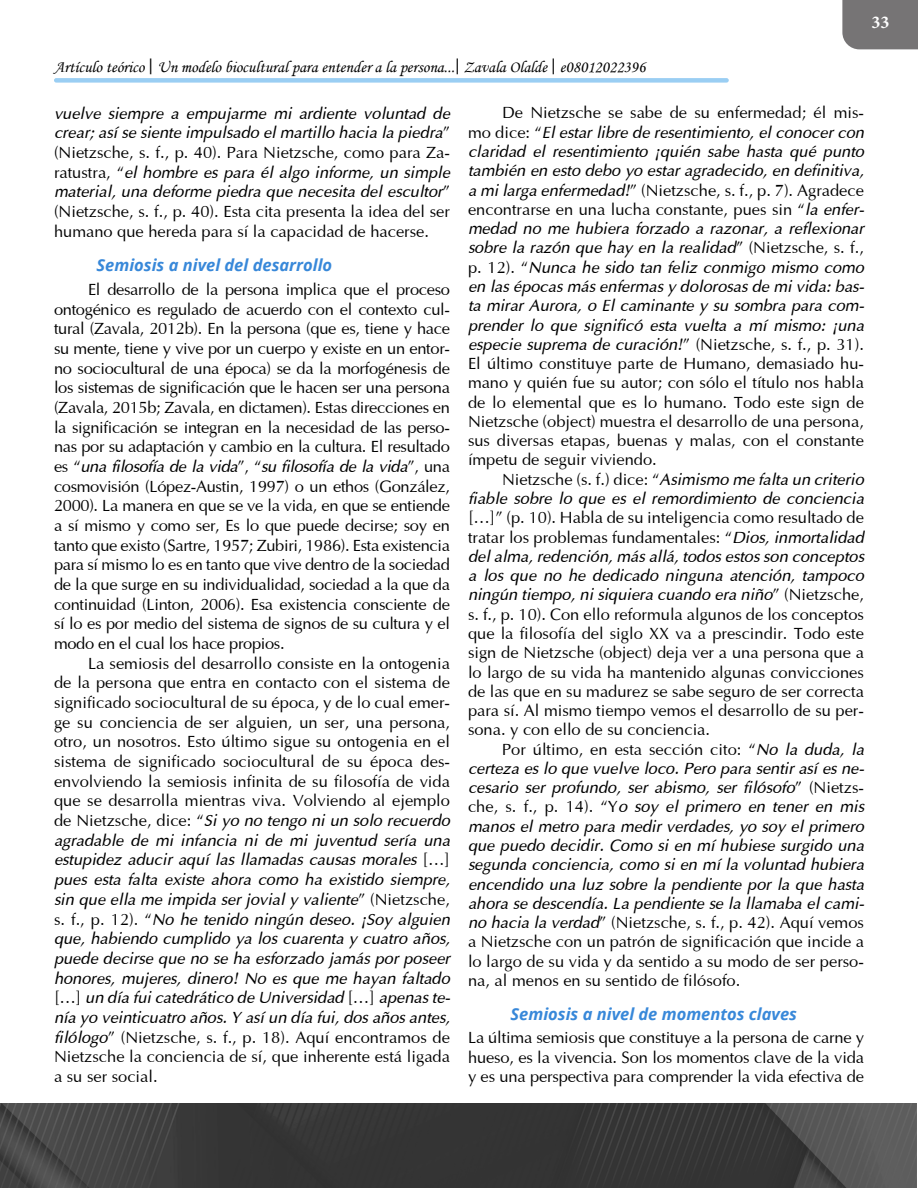
<style>
.page{position:relative;width:918px;height:1188px;background:#fff}
.page>*{position:absolute;margin:0;border:0;box-sizing:border-box;transform-origin:0 0}
.t1{font:700 18px "Minion Pro";color:#fff}
.t2{font:16.5px/19.6px "Optima";letter-spacing:-.005em;color:#000;text-align:justify}
.t3{font:italic 16.5px/19.4px "Optima";color:#000;text-align:justify}
.t4{font:16.5px "Monotype Corsiva";color:#000}
.Nivel3{font:italic 700 16.5px "Open Sans";color:#3888d9}
.s1{font-family:"Soberana Sans";font-size:15px}
.s2{font-style:normal}
.s3{font-style:italic}
</style>
<div class="page">
<div style="left:54px;top:78px;width:675px;height:5px;background:#9acef3;border-radius:2px"></div>
<img style="left:0;top:1103px;width:917px;height:85px">
<div style="left:842px;top:0;width:76px;height:49px;background:#767475"></div>
<p class="t4" style="left:54px;top:57px;width:593px">Artículo teórico <span class="s1">|</span> Un modelo biocultural para entender a la persona...<span class="s1">|</span> Zavala Olalde <span class="s1">|</span> e08012022396</p>
<p class="t1" style="left:872px;top:10px;width:19px">33</p>
<p class="t3" style="left:54px;top:103px;width:398px">vuelve siempre a empujarme mi ardiente voluntad de crear; así se siente impulsado el martillo hacia la piedra<span class="s2">” (Nietzsche, s. f., p. 40). Para Nietzsche, como para Za&shy;ratustra, “</span>el hombre es para él algo informe, un simple material, una deforme piedra que necesita del escultor<span class="s2">” (Nietzsche, s. f., p. 40). Esta cita presenta la idea del ser humano que hereda para sí la capacidad de hacerse.</span></p>
<p class="Nivel3" style="left:97px;top:253px;width:237px">Semiosis a nivel del desarrollo</p>
<p class="t2" style="left:54px;top:278px;width:398px;text-indent:34px">El desarrollo de la persona implica que el proceso ontogénico es regulado de acuerdo con el contexto cul&shy;tural (Zavala, 2012b). En la persona (que es, tiene y hace su mente, tiene y vive por un cuerpo y existe en un entor&shy;no sociocultural de una época) se da la morfogénesis de los sistemas de significación que le hacen ser una persona (Zavala, 2015b; Zavala, en dictamen). Estas direcciones en la significación se integran en la necesidad de las perso&shy;nas por su adaptación y cambio en la cultura. El resultado es “<span class="s3">una filosofía de la vida</span>”, “<span class="s3">su filosofía de la vida</span>”, una cosmovisión (López-Austin, 1997) o un ethos (González, 2000). La manera en que se ve la vida, en que se entiende a sí mismo y como ser, Es lo que puede decirse; soy en tanto que existo (Sartre, 1957; Zubiri, 1986). Esta existencia para sí mismo lo es en tanto que vive dentro de la sociedad de la que surge en su individualidad, sociedad a la que da continuidad (Linton, 2006). Esa existencia consciente de sí lo es por medio del sistema de signos de su cultura y el modo en el cual los hace propios.</p>
<p class="t2" style="left:54px;top:652px;width:398px;text-indent:34px">La semiosis del desarrollo consiste en la ontogenia de la persona que entra en contacto con el sistema de significado sociocultural de su época, y de lo cual emer&shy;ge su conciencia de ser alguien, un ser, una persona, otro, un nosotros. Esto último sigue su ontogenia en el sistema de significado sociocultural de su época des&shy;envolviendo la semiosis infinita de su filosofía de vida que se desarrolla mientras viva. Volviendo al ejemplo de Nietzsche, dice: “<span class="s3">Si yo no tengo ni un solo recuerdo agradable de mi infancia ni de mi juventud sería una estupidez aducir aquí las llamadas causas morales</span> […] <span class="s3">pues esta falta existe ahora como ha existido siempre, sin que ella me impida ser jovial y valiente</span>” (Nietzsche, s. f., p. 12). “<span class="s3">No he tenido ningún deseo. ¡Soy alguien que, habiendo cumplido ya los cuarenta y cuatro años, puede decirse que no se ha esforzado jamás por poseer honores, mujeres, dinero! No es que me hayan faltado </span>[…] <span class="s3">un día fui catedrático de Universidad</span> […] <span class="s3">apenas te&shy;nía yo veinticuatro años. Y así un día fui, dos años antes, filólogo</span>” (Nietzsche, s. f., p. 18). Aquí encontramos de Nietzsche la conciencia de sí, que inherente está ligada a su ser social.</p>
<p class="t3" style="left:468px;top:103px;width:398px;text-indent:34px"><span class="s2">De Nietzsche se sabe de su enfermedad; él mis&shy;mo dice: “</span>El estar libre de resentimiento, el conocer con claridad el resentimiento ¡quién sabe hasta qué punto también en esto debo yo estar agradecido, en definitiva, a mi larga enfermedad!<span class="s2">” (Nietzsche, s. f., p. 7). Agradece encontrarse en una lucha constante, pues sin “</span>la enfer&shy;medad no me hubiera forzado a razonar, a reflexionar sobre la razón que hay en la realidad<span class="s2">” (Nietzsche, s. f., p. 12). “</span>Nunca he sido tan feliz conmigo mismo como en las épocas más enfermas y dolorosas de mi vida: bas&shy;ta mirar Aurora, o El caminante y su sombra para com&shy;prender lo que significó esta vuelta a mí mismo: ¡una especie suprema de curación!<span class="s2">” (Nietzsche, s. f., p. 31).<br>El último constituye parte de Humano, demasiado hu&shy;mano y quién fue su autor; con sólo el título nos habla de lo elemental que es lo humano. Todo este sign de Nietzsche (object) muestra el desarrollo de una persona, sus diversas etapas, buenas y malas, con el constante ímpetu de seguir viviendo.</span></p>
<p class="t2" style="left:468px;top:468px;width:398px;text-indent:34px">Nietzsche (s. f.) dice: “<span class="s3">Asimismo me falta un criterio fiable sobre lo que es el remordimiento de conciencia </span>[…]” (p. 10). Habla de su inteligencia como resultado de tratar los problemas fundamentales: “<span class="s3">Dios, inmortalidad del alma, redención, más allá, todos estos son conceptos a los que no he dedicado ninguna atención, tampoco ningún tiempo, ni siquiera cuando era niño</span>” (Nietzsche, s. f., p. 10). Con ello reformula algunos de los conceptos que la filosofía del siglo XX va a prescindir. Todo este sign de Nietzsche (object) deja ver a una persona que a lo largo de su vida ha mantenido algunas convicciones de las que en su madurez se sabe seguro de ser correcta para sí. Al mismo tiempo vemos el desarrollo de su per&shy;sona. y con ello de su conciencia.</p>
<p class="t3" style="left:468px;top:739px;width:398px;text-indent:34px"><span class="s2">Por último, en esta sección cito: “</span>No la duda, la certeza es lo que vuelve loco. Pero para sentir así es ne&shy;cesario ser profundo, ser abismo, ser filósofo<span class="s2">” (Nietzs&shy;che, s. f., p. 14). “Y</span>o soy el primero en tener en mis manos el metro para medir verdades, yo soy el primero que puedo decidir. Como si en mí hubiese surgido una segunda conciencia, como si en mí la voluntad hubiera encendido una luz sobre la pendiente por la que hasta ahora se descendía. La pendiente se la llamaba el cami&shy;no hacia la verdad<span class="s2">” (Nietzsche, s. f., p. 42). Aquí vemos a Nietzsche con un patrón de significación que incide a lo largo de su vida y da sentido a su modo de ser perso&shy;na, al menos en su sentido de filósofo.</span></p>
<p class="Nivel3" style="left:511px;top:1002px;width:288px">Semiosis a nivel de momentos claves</p>
<p class="t2" style="left:468px;top:1027px;width:398px">La última semiosis que constituye a la persona de carne y hueso, es la vivencia. Son los momentos clave de la vida y es una perspectiva para comprender la vida efectiva de</p>
</div>
